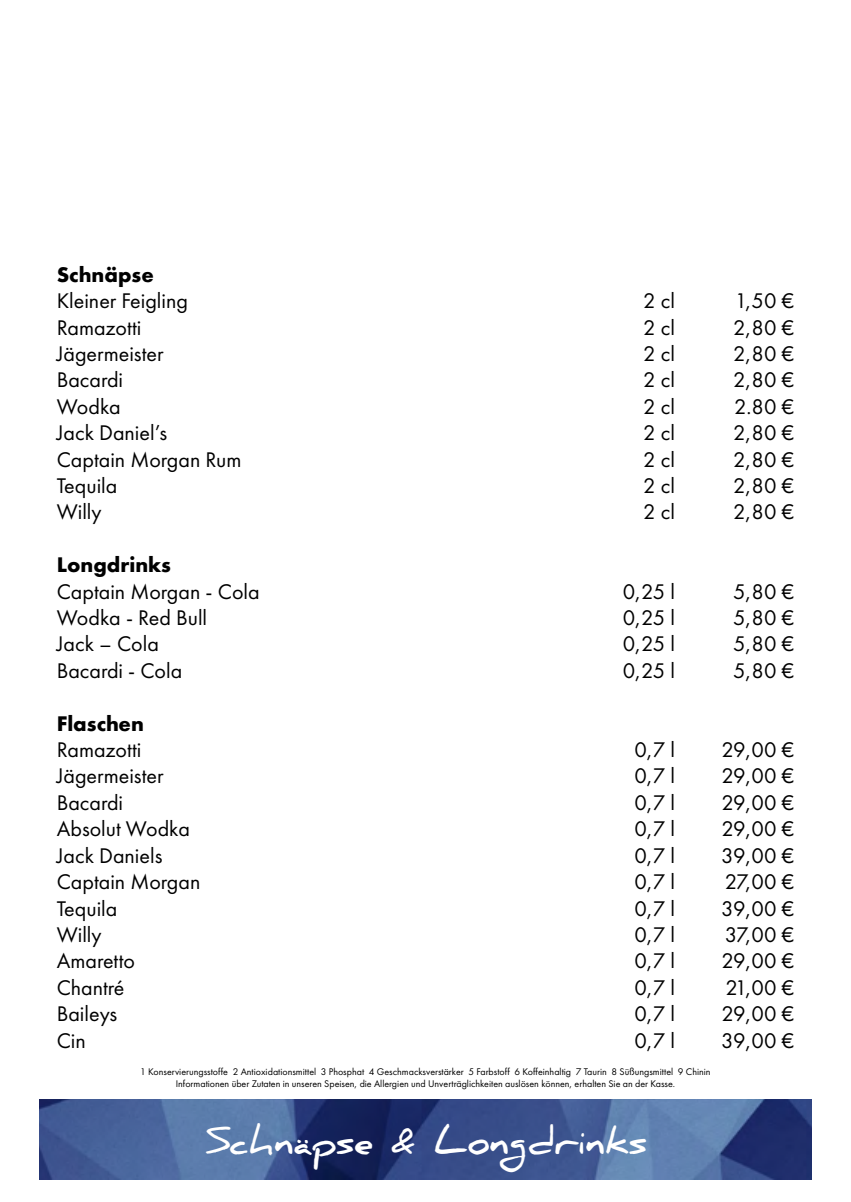
<style>
.page{position:relative;width:851px;height:1202px;background:#fff}
.page>*{position:absolute;margin:0;border:0;box-sizing:border-box;transform-origin:0 0}
.t1{font:700 36px "Daniel";color:#fff}
.t2{font:22px/26.4px "Futura PT";color:#000;text-align:justify}
.t3{font:700 22px "Futura PT";color:#000}
.t4{font:10px/12px "Futura PT";color:#000;text-align:center}
</style>
<div class="page">
<img style="left:40px;top:1100px;width:771px;height:79px">
<p class="t3" style="left:57px;top:260px;width:99px">Schnäpse</p>
<p class="t2" style="left:57px;top:288px;width:186px;text-align:left">Kleiner Feigling<br>Ramazotti<br>Jägermeister<br>Bacardi<br>Wodka<br>Jack Daniel’s<br>Captain Morgan Rum<br>Tequila<br>Willy</p>
<p class="t3" style="left:57px;top:551px;width:116px">Longdrinks</p>
<p class="t2" style="left:57px;top:578px;width:204px;text-align:left">Captain Morgan - Cola<br>Wodka - Red Bull<br>Jack – Cola<br>Bacardi - Cola</p>
<p class="t3" style="left:57px;top:709px;width:89px">Flaschen</p>
<p class="t2" style="left:57px;top:736px;width:145px;text-align:left">Ramazotti<br>Jägermeister<br>Bacardi<br>Absolut Wodka<br>Jack Daniels<br>Captain Morgan<br>Tequila<br>Willy<br>Amaretto<br>Chantré<br>Baileys<br>Cin</p>
<p class="t2" style="left:643px;top:288px;width:33px">2 cl 2 cl 2 cl 2 cl 2 cl 2 cl 2 cl 2 cl 2 cl</p>
<p class="t2" style="left:622px;top:578px;width:54px">0,25 l 0,25 l 0,25 l 0,25 l</p>
<p class="t2" style="left:634px;top:736px;width:42px">0,7 l 0,7 l 0,7 l 0,7 l 0,7 l 0,7 l 0,7 l 0,7 l 0,7 l 0,7 l 0,7 l 0,7 l</p>
<p class="t4" style="left:140px;top:1065px;width:571px">1 Konservierungsstoffe 2 Antioxidationsmittel 3 Phosphat 4 Geschmacksverstärker 5 Farbstoff 6 Koffeinhaltig 7 Taurin 8 Süßungsmittel 9 Chinin<br>Informationen über Zutaten in unseren Speisen, die Allergien und Unverträglichkeiten auslösen können, erhalten Sie an der Kasse.</p>
<p class="t2" style="left:733px;top:288px;width:63px">1,50 € 2,80 € 2,80 € 2,80 € 2.80 € 2,80 € 2,80 € 2,80 € 2,80 €</p>
<p class="t2" style="left:733px;top:578px;width:63px">5,80 € 5,80 € 5,80 € 5,80 €</p>
<p class="t2" style="left:721px;top:736px;width:75px">29,00 € 29,00 € 29,00 € 29,00 € 39,00 € 27,00 € 39,00 € 37,00 € 29,00 € 21,00 € 29,00 € 39,00 €</p>
<h1 class="t1" style="left:206px;top:1121px;width:443px">Schnäpse &amp; Longdrinks</h1>
</div>
